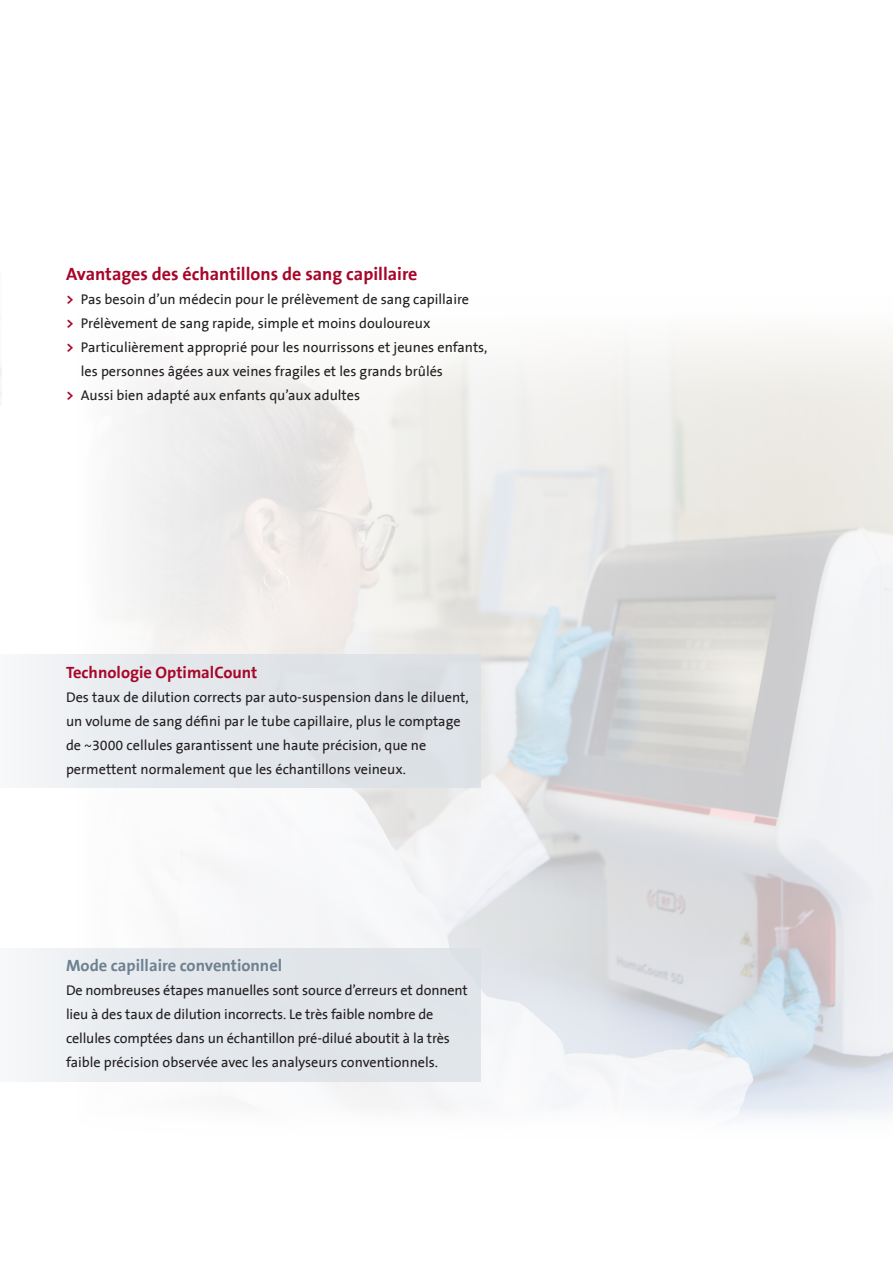
<style>
.page{position:relative;width:893px;height:1263px;background:#fff}
.page>*{position:absolute;margin:0;border:0;box-sizing:border-box;transform-origin:0 0}
.t1{font:700 18px "The Sans B7";color:#a70629}
.t2{font:700 16.5px "The Sans B7";color:#6c8191}
.t3{font:700 16.5px "The Sans B7";color:#a70629}
.Copy{font:14.25px "The Sans B5 Plain";color:#231f20}
.s1{font-family:"The Sans B7";font-weight:700;color:#a70629}
</style>
<div class="page">
<img style="left:48px;top:338px;width:845px;height:783px">
<div style="left:0;top:948px;width:480px;height:133px;background:linear-gradient(to right,#eff2f4,#dbe1e7)"></div>
<hr style="left:0;top:489px;width:1px;height:95px;background:#ebeff2">
<div style="left:0;top:655px;width:480px;height:133px;background:linear-gradient(to right,#f1f3f6,#d8dde2)"></div>
<img style="left:0;top:368px;width:1px;height:29px">
<p class="t1" style="left:66px;top:265px;width:353px">Avantages des échantillons de sang capillaire</p>
<p class="Copy" style="left:66px;top:292px;width:405px"><span class="s1">&gt;</span> Pas besoin d’un médecin pour le prélèvement de sang capillaire</p>
<p class="Copy" style="left:66px;top:316px;width:366px"><span class="s1">&gt;</span> Prélèvement de sang rapide, simple et moins douloureux</p>
<p class="Copy" style="left:66px;top:340px;width:423px"><span class="s1">&gt;</span> Particulièrement approprié pour les nourrissons et jeunes enfants,</p>
<p class="Copy" style="left:81px;top:364px;width:364px">les personnes âgées aux veines fragiles et les grands brûlés</p>
<p class="Copy" style="left:66px;top:388px;width:296px"><span class="s1">&gt;</span> Aussi bien adapté aux enfants qu’aux adultes</p>
<p class="t3" style="left:66px;top:663px;width:193px">Technologie OptimalCount</p>
<p class="Copy" style="left:66px;top:689px;width:404px">Des taux de dilution corrects par auto-suspension dans le diluent,</p>
<p class="Copy" style="left:66px;top:713px;width:396px">un volume de sang défini par le tube capillaire, plus le comptage</p>
<p class="Copy" style="left:66px;top:737px;width:362px">de ~3000 cellules garantissent une haute précision, que ne</p>
<p class="Copy" style="left:66px;top:761px;width:342px">permettent normalement que les échantillons veineux.</p>
<p class="t2" style="left:66px;top:956px;width:218px">Mode capillaire conventionnel</p>
<p class="Copy" style="left:66px;top:982px;width:403px">De nombreuses étapes manuelles sont source d’erreurs et donnent</p>
<p class="Copy" style="left:66px;top:1006px;width:369px">lieu à des taux de dilution incorrects. Le très faible nombre de</p>
<p class="Copy" style="left:66px;top:1030px;width:385px">cellules comptées dans un échantillon pré-dilué aboutit à la très</p>
<p class="Copy" style="left:66px;top:1054px;width:374px">faible précision observée avec les analyseurs conventionnels.</p>
</div>
